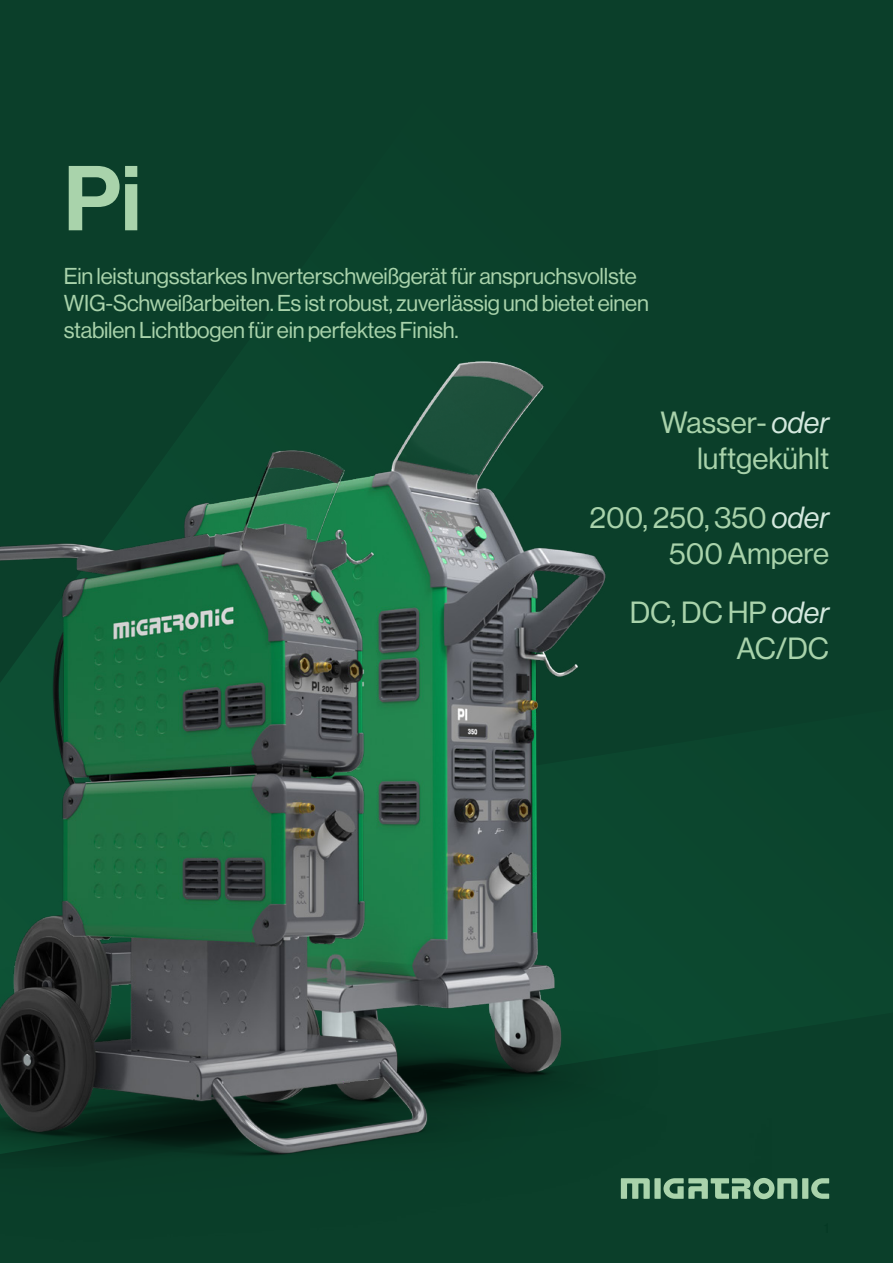
<style>
.page{position:relative;width:893px;height:1263px;background:#fff}
.page>*{position:absolute;margin:0;border:0;box-sizing:border-box;transform-origin:0 0}
.t1{font:90px "N Haas Grotesk DS Pro 65 Md";color:#a9d3ab}
.t2{font:30px/36px "N Haas Grotesk DS Pro 55 Rg";color:#a9d3ab;text-align:right}
.t3{font:22.5px/27px "N Haas Grotesk DS Pro 55 Rg";letter-spacing:-.01em;color:#a9d3ab}
.s1{font-family:"N Haas Grotesk DS Pro 56 It";color:#d4e9de}
</style>
<div class="page">
<div style="left:802px;top:1178px;width:6px;height:21px;background:#a9d3ab"></div>
<svg style="left:811px;top:1197px;width:18px;height:2px"></svg>
<div style="left:0;top:0;width:893px;height:294px;background:#0b3f2a"></div>
<div style="left:0;top:294px;width:893px;height:903px;background:#0b3f2a"></div>
<img style="left:0;top:359px;width:771px;height:904px">
<h1 class="t1" style="left:64px;top:147px;width:79px">Pi</h1>
<p class="t3" style="left:64px;top:263px;width:587px">Ein leistungsstarkes Inverterschweißgerät für anspruchsvollste<br>WIG-Schweißarbeiten. Es ist robust, zuverlässig und bietet einen stabilen Lichtbogen für ein perfektes Finish.</p>
<h2 class="t2" style="left:661px;top:404px;width:170px">Wasser- <span class="s1">oder </span>luftgekühlt</h2>
<h2 class="t2" style="left:589px;top:500px;width:241px">200, 250, 350 <span class="s1">oder<br></span>500 Ampere</h2>
<h2 class="t2" style="left:630px;top:595px;width:201px">DC, DC HP <span class="s1">oder<br></span>AC/DC</h2>
</div>
